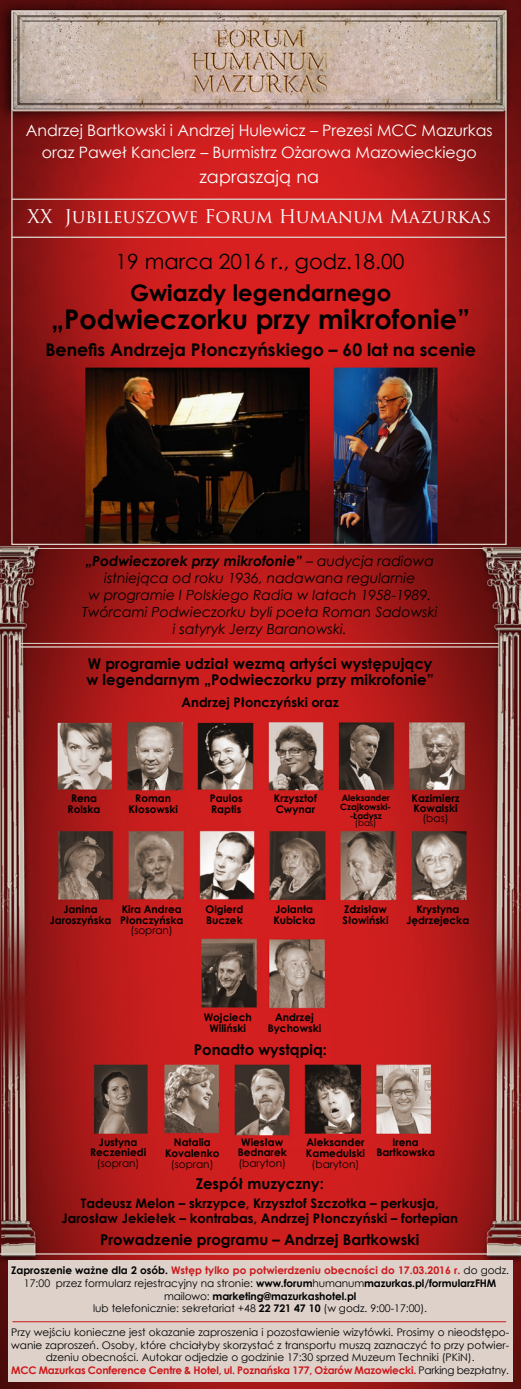
<style>
.page{position:relative;width:521px;height:1389px;background:#fff}
.page>*{position:absolute;margin:0;border:0;box-sizing:border-box;transform-origin:0 0}
.t1{font:700 27.12px "Century Gothic";color:#000}
.t2{font:700 22.75px "Century Gothic";color:#000}
.t3{font:21px "Century Gothic";color:#000}
.t4{font:18.38px "Trajan Pro 3";color:#fff}
.t5{font:700 17.5px "Century Gothic";color:#000}
.t6{font:17.5px "Century Gothic";letter-spacing:.01em;color:#fff}
.t7{font:15.75px/21.4px "Century Gothic";color:#fff;text-align:center}
.t8{font:700 14.88px/16.6px "Century Gothic";color:#000}
.t9{font:italic 14px/16.8px "Century Gothic";color:#000;text-align:center}
.t10{font:700 13.12px/14.9px "Century Gothic";color:#000;text-align:center}
.t11{font:10.5px/12.6px "Century Gothic";color:#000;text-align:center}
.t12{font:700 10.5px/10.5px "Century Gothic";color:#000;text-align:center}
.t13{font:700 8.75px/8.8px "Century Gothic";letter-spacing:-.005em;color:#000;text-align:center}
.t14{font:8.75px "Century Gothic";color:#000}
.s1{font-weight:700}
.s2{font-weight:700;color:#cd171a}
</style>
<div class="page">
<img style="left:0;top:0;width:521px;height:1389px">
<div style="left:8px;top:1261px;width:504px;height:121px;background:#ddd1ca"></div>
<hr style="left:12px;top:237px;width:493px;height:1px;background:#ddd1ca">
<hr style="left:12px;top:199px;width:493px;height:1px;background:#ddd1ca">
<hr style="left:12px;top:1321px;width:494px;height:1px;background:#cd171a">
<hr style="left:20px;top:646px;width:479px;height:2px;background:#ddd1ca">
<hr style="left:20px;top:643px;width:479px;height:1px;background:#ddd1ca">
<hr style="left:37px;top:548px;width:447px;height:1px;background:#ddd1ca">
<hr style="left:0;top:1253px;width:521px;height:2px;background:#ddd1ca">
<h3 class="t7" style="left:26px;top:119px;width:468px">Andrzej Bartkowski i Andrzej Hulewicz – Prezesi MCC Mazurkas oraz Paweł Kanclerz – Burmistrz Ożarowa Mazowieckiego</h3>
<h3 class="t6" style="left:199px;top:164px;width:121px">zapraszają na</h3>
<h3 class="t4" style="left:28px;top:204px;width:465px">XX Jubileuszowe Forum Humanum Mazurkas</h3>
<h3 class="t3" style="left:116px;top:247px;width:290px">19 marca 2016 r., godz.18.00</h3>
<h2 class="t2" style="left:130px;top:276px;width:263px">Gwiazdy legendarnego</h2>
<h1 class="t1" style="left:51px;top:299px;width:420px">„Podwieczorku przy mikrofonie”</h1>
<h3 class="t5" style="left:45px;top:337px;width:432px">Benefis Andrzeja Płonczyńskiego – 60 lat na scenie</h3>
<h3 class="t9" style="left:82px;top:553px;width:357px"><span class="s1">„Podwieczorek przy mikrofonie”</span> – audycja radiowa istniejąca od roku 1936, nadawana regularnie<br>w programie I Polskiego Radia w latach 1958-1989.<br>Twórcami Podwieczorku byli poeta Roman Sadowski i satyryk Jerzy Baranowski.</h3>
<h3 class="t8" style="left:87px;top:654px;width:349px">W programie udział wezmą artyści występujący w legendarnym „Podwieczorku przy mikrofonie”</h3>
<p class="t10" style="left:182px;top:695px;width:159px">Andrzej Płonczyński oraz</p>
<p class="t12" style="left:68px;top:793px;width:34px">Rena<br>Rolska</p>
<p class="t12" style="left:128px;top:793px;width:51px">Roman<br>Kłosowski</p>
<p class="t12" style="left:210px;top:793px;width:34px;text-align:left">Paulos<br>Raptis</p>
<p class="t12" style="left:274px;top:793px;width:45px;text-align:left">Krzysztof<br>Cwynar</p>
<p class="t13" style="left:340px;top:793px;width:52px">Aleksander<br>Czajkowski--Ładysz</p>
<p class="t14" style="left:355px;top:817px;width:23px">(bas)</p>
<p class="t12" style="left:411px;top:793px;width:50px;line-height:9.6px;text-align:left">Kazimierz<br>Kowalski</p>
<p class="t11" style="left:422px;top:812px;width:28px">(bas)</p>
<p class="t12" style="left:50px;top:904px;width:63px">Janina<br>Jaroszyńska</p>
<p class="t12" style="left:120px;top:904px;width:65px;text-align:left">Kira Andrea<br>Płonczyńska</p>
<p class="t11" style="left:131px;top:924px;width:44px">(sopran)</p>
<p class="t12" style="left:205px;top:904px;width:39px;text-align:left">Olgierd<br>Buczek</p>
<p class="t12" style="left:406px;top:904px;width:64px">Krystyna<br>Jędrzejecka</p>
<p class="t12" style="left:273px;top:904px;width:44px;text-align:left">Jolanta<br>Kubicka</p>
<p class="t12" style="left:342px;top:904px;width:47px;text-align:left">Zdzisław<br>Słowiński</p>
<p class="t12" style="left:204px;top:1012px;width:49px">Wojciech<br>Wiliński</p>
<p class="t12" style="left:268px;top:1012px;width:55px">Andrzej<br>Bychowski</p>
<h3 class="t8" style="left:194px;top:1041px;width:135px">Ponadto wystąpią:</h3>
<p class="t12" style="left:90px;top:1136px;width:58px">Justyna<br>Reczeniedi</p>
<p class="t11" style="left:97px;top:1157px;width:44px">(sopran)</p>
<p class="t12" style="left:165px;top:1136px;width:56px;line-height:11.4px">Natalia<br>Kovalenko</p>
<p class="t11" style="left:171px;top:1157px;width:44px">(sopran)</p>
<p class="t12" style="left:238px;top:1136px;width:51px">Wiesław<br>Bednarek</p>
<p class="t11" style="left:238px;top:1157px;width:49px">(baryton)</p>
<p class="t12" style="left:306px;top:1136px;width:61px;line-height:11.4px;text-align:left">Aleksander<br>Kamedulski</p>
<p class="t11" style="left:312px;top:1157px;width:49px">(baryton)</p>
<p class="t12" style="left:376px;top:1136px;width:60px">Irena<br>Bartkowska</p>
<h3 class="t8" style="left:196px;top:1175px;width:130px">Zespół muzyczny:</h3>
<p class="t10" style="left:61px;top:1195px;width:398px">Tadeusz Melon – skrzypce, Krzysztof Szczotka – perkusja,<br>Jarosław Jekiełek – kontrabas, Andrzej Płonczyński – fortepian</p>
<h3 class="t8" style="left:100px;top:1231px;width:321px">Prowadzenie programu – Andrzej Bartkowski</h3>
<p class="t11" style="left:11px;top:1264px;width:499px"><span class="s1">Zaproszenie ważne dla 2 osób.</span> <span class="s2">Wstęp tylko po potwierdzeniu obecności do 17.03.2016 r.</span> do godz.<br>17:00 przez formularz rejestracyjny na stronie: <span class="s1">www.forum</span>humanum<span class="s1">mazurkas.pl/formularzFHM </span>mailowo: <span class="s1">marketing@mazurkashotel.pl<br></span>lub telefonicznie: sekretariat +48 <span class="s1">22 721 47 10</span> (w godz. 9:00-17:00).</p>
<p class="t11" style="left:11px;top:1326px;width:499px">Przy wejściu konieczne jest okazanie zaproszenia i pozostawienie wizytówki. Prosimy o nieodstępo&shy;wanie zaproszeń. Osoby, które chciałyby skorzystać z transportu muszą zaznaczyć to przy potwier&shy;dzeniu obecności. Autokar odjedzie o godzinie 17:30 sprzed Muzeum Techniki (PKiN).<br><span class="s2">MCC Mazurkas Conference Centre &amp; Hotel, ul. Poznańska 177, Ożarów Mazowiecki.</span> Parking bezpłatny.</p>
</div>
